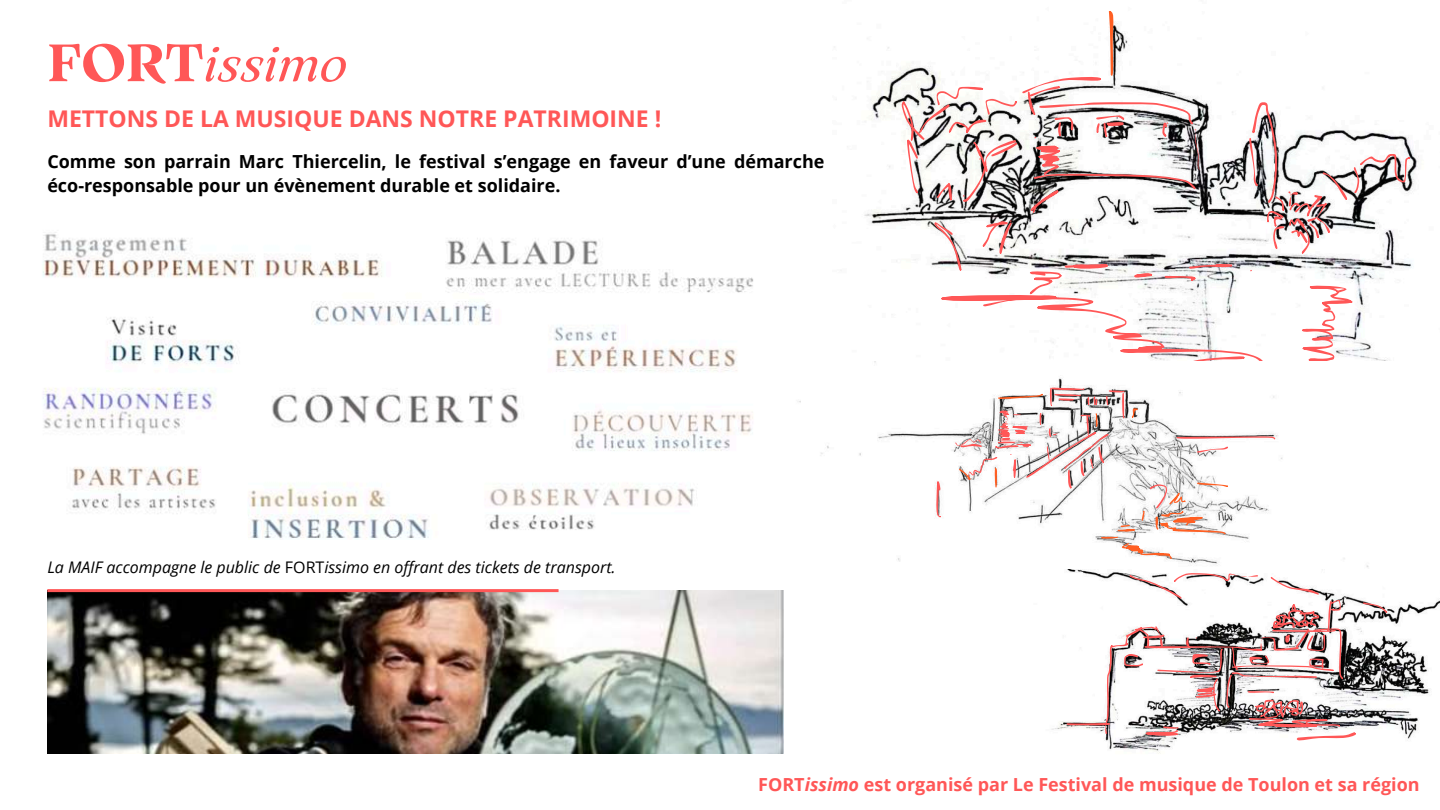
<style>
.page{position:relative;width:1440px;height:810px;background:#fff}
.page>*{position:absolute;margin:0;border:0;box-sizing:border-box;transform-origin:0 0}
.t1{font:italic 52.3px "Arsenica Antiqua";color:#ff5757}
.t2{font:700 23px "Open Sans";color:#ff5757}
.t3{font:700 18px/24.8px "Open Sans";color:#000}
.t4{font:700 18px "Open Sans";color:#ff5757}
.t5{font:italic 16px "Open Sans";color:#000}
.s1{font-weight:700;font-style:normal}
.s2{font-style:normal}
.s3{font-style:italic}
</style>
<div class="page">
<img style="left:1051px;top:569px;width:389px;height:184px">
<svg style="left:1363px;top:602px;width:77px;height:19px"></svg>
<svg style="left:1067px;top:573px;width:289px;height:167px"></svg>
<svg style="left:902px;top:11px;width:508px;height:548px"></svg>
<img style="left:43px;top:232px;width:711px;height:307px">
<img style="left:47px;top:591px;width:736px;height:162px">
<hr style="left:47px;top:589px;width:512px;height:3px;background:#ff5757">
<h1 class="t1" style="left:47px;top:44px;width:301px"><span class="s1">FORT</span>issimo</h1>
<p class="t2" style="left:47px;top:102px;width:616px">METTONS DE LA MUSIQUE DANS NOTRE PATRIMOINE !</p>
<p class="t3" style="left:47px;top:148px;width:779px">Comme son parrain Marc Thiercelin, le festival s’engage en faveur d’une démarche éco-responsable pour un évènement durable et solidaire.</p>
<p class="t5" style="left:47px;top:556px;width:570px">La MAIF accompagne le public de <span class="s2">FORT</span>issimo en offrant des tickets de transport.</p>
<p class="t4" style="left:758px;top:771px;width:663px">FORT<span class="s3">issimo</span> est organisé par Le Festival de musique de Toulon et sa région</p>
</div>
